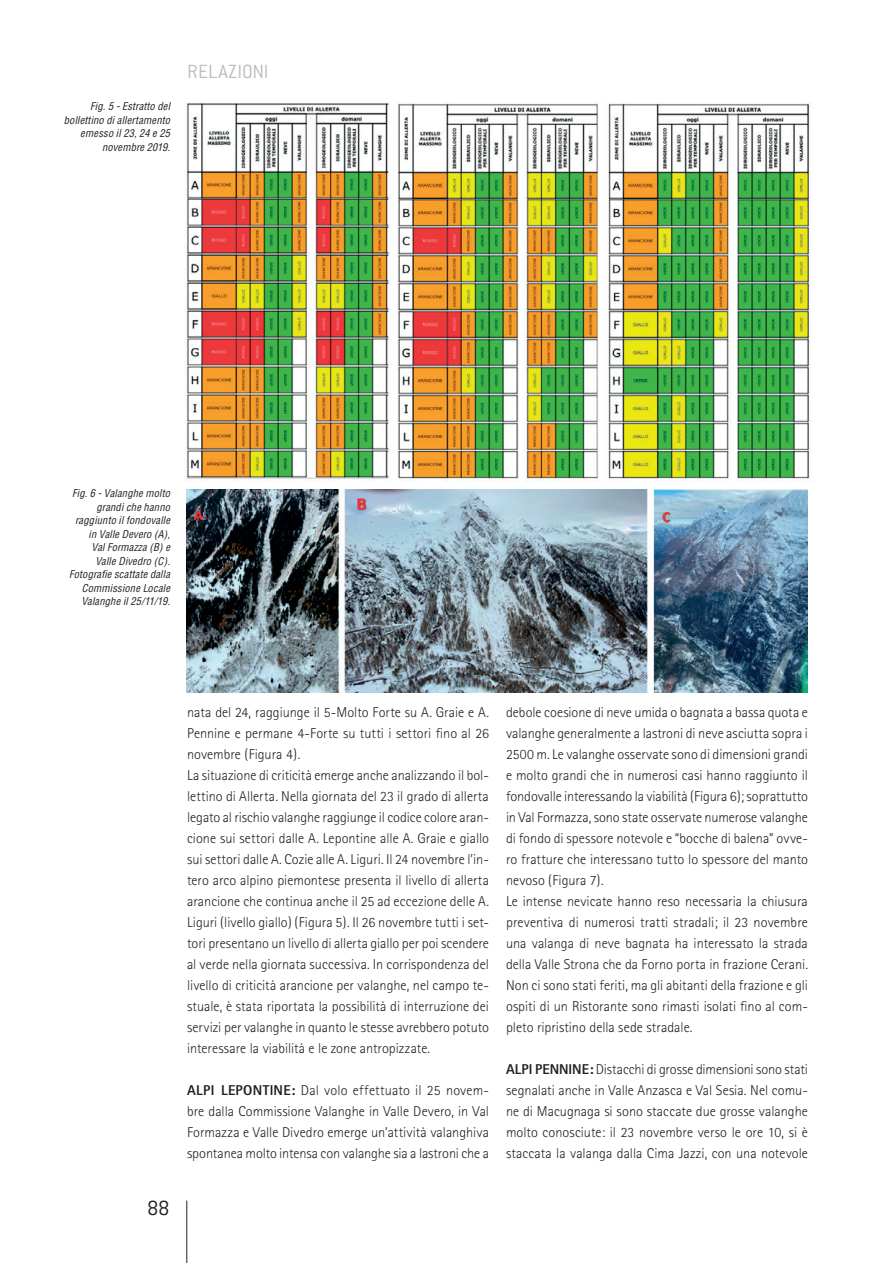
<style>
.page{position:relative;width:893px;height:1263px;background:#fff}
.page>*{position:absolute;margin:0;border:0;box-sizing:border-box;transform-origin:0 0}
.t1{font:300 22.5px "Conduit ITC";color:#231f20}
.t2{font:300 21px "Conduit ITC";letter-spacing:.01em;color:#bcbdc0}
.t3{font:300 14.25px/21px "Rotis Sans Serif";color:#231f20}
.t4{font:italic condensed 10.5px/13.5px "Helvetica";letter-spacing:.015em;color:#231f20;text-align:right}
.s1{font-weight:800}
</style>
<div class="page">
<img style="left:186px;top:103px;width:625px;height:379px">
<img style="left:186px;top:489px;width:622px;height:203px">
<hr style="left:186px;top:1201px;width:1px;height:62px;background:#231f20">
<p class="t4" style="left:64px;top:100px;width:108px">Fig. 5 - Estratto del bollettino di allertamento emesso il 23, 24 e 25 novembre 2019.</p>
<h2 class="t2" style="left:187px;top:60px;width:83px">RELAZIONI</h2>
<p class="t4" style="left:69px;top:487px;width:102px">Fig. 6 - Valanghe molto grandi che hanno raggiunto il fondovalle in Valle Devero (A),<br>Val Formazza (B) e<br>Valle Divedro (C).<br>Fotografie scattate dalla<br>Commissione Locale<br>Valanghe il 25/11/19.</p>
<h1 class="t1" style="left:147px;top:1195px;width:24px">88</h1>
<p class="t3" style="left:187px;top:702px;width:303px">nata del 24, raggiunge il 5-Molto Forte su A. Graie e A.<br>Pennine e permane 4-Forte su tutti i settori fino al 26 novembre (Figura 4).<br>La situazione di criticità emerge anche analizzando il bol&shy;lettino di Allerta. Nella giornata del 23 il grado di allerta legato al rischio valanghe raggiunge il codice colore aran&shy;cione sui settori dalle A. Lepontine alle A. Graie e giallo sui settori dalle A. Cozie alle A. Liguri. Il 24 novembre l’in&shy;tero arco alpino piemontese presenta il livello di allerta arancione che continua anche il 25 ad eccezione delle A.<br>Liguri (livello giallo) (Figura 5). Il 26 novembre tutti i set&shy;tori presentano un livello di allerta giallo per poi scendere al verde nella giornata successiva. In corrispondenza del livello di criticità arancione per valanghe, nel campo te&shy;stuale, è stata riportata la possibilità di interruzione dei servizi per valanghe in quanto le stesse avrebbero potuto interessare la viabilità e le zone antropizzate.</p>
<p class="t3" style="left:187px;top:1080px;width:303px;text-align:justify"><span class="s1">ALPI LEPONTINE:</span> Dal volo effettuato il 25 novem&shy;bre dalla Commissione Valanghe in Valle Devero, in Val Formazza e Valle Divedro emerge un’attività valanghiva spontanea molto intensa con valanghe sia a lastroni che a</p>
<p class="t3" style="left:506px;top:702px;width:303px">debole coesione di neve umida o bagnata a bassa quota e valanghe generalmente a lastroni di neve asciutta sopra i 2500 m. Le valanghe osservate sono di dimensioni grandi e molto grandi che in numerosi casi hanno raggiunto il fondovalle interessando la viabilità (Figura 6); soprattutto in Val Formazza, sono state osservate numerose valanghe di fondo di spessore notevole e “bocche di balena” ovve&shy;ro fratture che interessano tutto lo spessore del manto nevoso (Figura 7).<br>Le intense nevicate hanno reso necessaria la chiusura preventiva di numerosi tratti stradali; il 23 novembre una valanga di neve bagnata ha interessato la strada della Valle Strona che da Forno porta in frazione Cerani.<br>Non ci sono stati feriti, ma gli abitanti della frazione e gli ospiti di un Ristorante sono rimasti isolati fino al com&shy;pleto ripristino della sede stradale.</p>
<p class="t3" style="left:506px;top:1059px;width:303px;text-align:justify"><span class="s1">ALPI PENNINE:</span> Distacchi di grosse dimensioni sono stati segnalati anche in Valle Anzasca e Val Sesia. Nel comu&shy;ne di Macugnaga si sono staccate due grosse valanghe molto conosciute: il 23 novembre verso le ore 10, si è staccata la valanga dalla Cima Jazzi, con una notevole</p>
</div>
